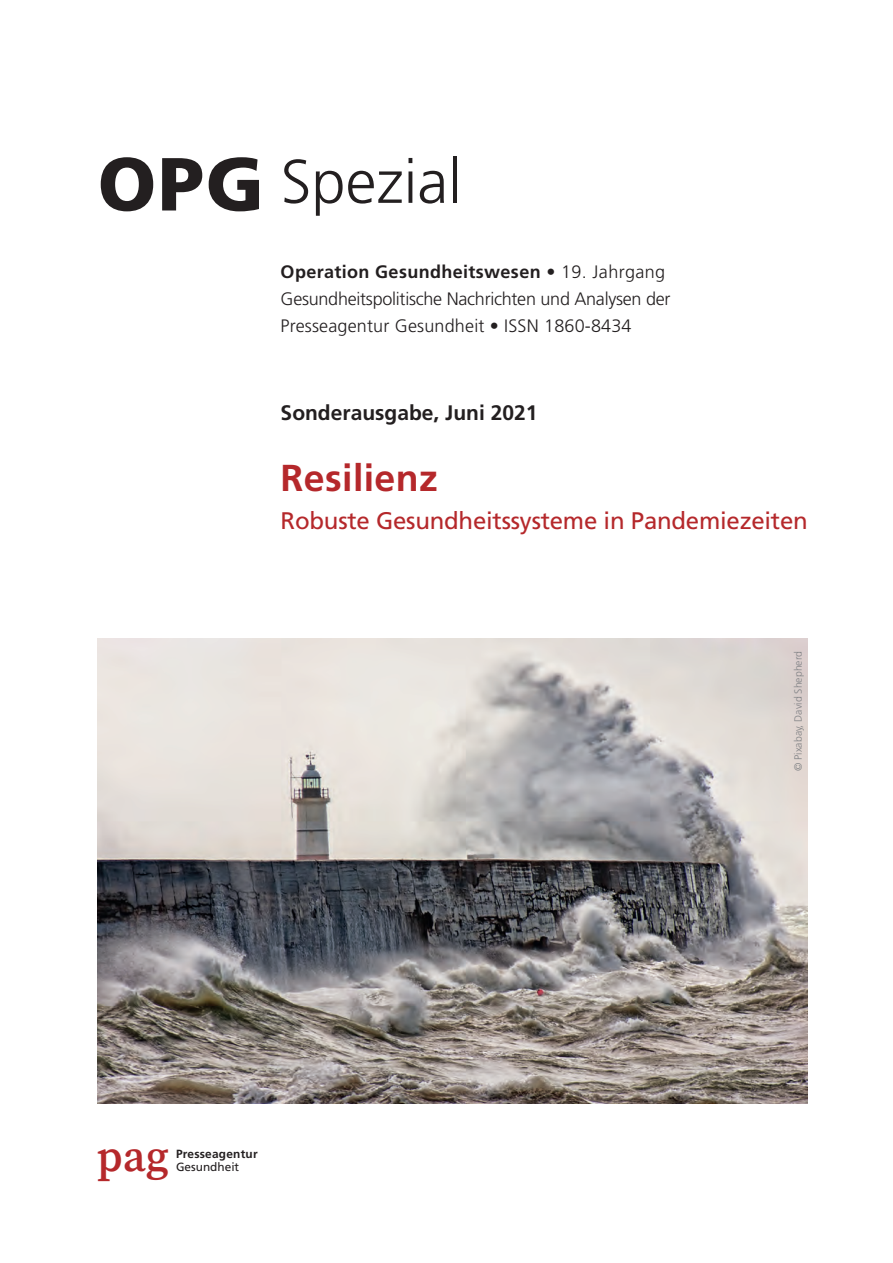
<style>
.page{position:relative;width:893px;height:1263px;background:#fff}
.page>*{position:absolute;margin:0;border:0;box-sizing:border-box;transform-origin:0 0}
.t1{font:900 75px "Frutiger LT Std";color:#231f20}
.t2{font:300 61.5px "Frutiger LT Std";color:#231f20}
.t3{font:600 44.25px "Source Serif Pro";color:#b5282b}
.t4{font:700 37.5px "Frutiger LT Std";letter-spacing:.01em;color:#b5282b}
.t5{font:24px "Frutiger LT Std";letter-spacing:-.01em;color:#b5282b}
.t6{font:700 21px "Frutiger LT Std";color:#231f20}
.t7{font:300 18px/27px "Frutiger LT Std";letter-spacing:-.015em;color:#231f20}
.t8{font:700 11.85px "Frutiger LT Std";letter-spacing:.02em;color:#231f20}
.t9{font:11.85px "Frutiger LT Std";color:#231f20}
.t10{font:300 10.5px "Frutiger LT Std";color:#808285}
.s1{font-weight:700}
</style>
<div class="page">
<img style="left:98px;top:639px;width:709px;height:464px">
<h1 class="t1" style="left:98px;top:139px;width:168px">OPG</h1>
<h2 class="t2" style="left:281px;top:147px;width:183px">Spezial</h2>
<p class="t7" style="left:281px;top:259px;width:391px"><span class="s1">Operation Gesundheitswesen •</span> 19. Jahrgang<br>Gesundheitspolitische Nachrichten und Analysen der<br>Presseagentur Gesundheit • ISSN 1860-8434</p>
<p class="t6" style="left:281px;top:400px;width:258px">Sonderausgabe, Juni 2021</p>
<h3 class="t4" style="left:281px;top:455px;width:159px">Resilienz</h3>
<h3 class="t5" style="left:281px;top:506px;width:529px">Robuste Gesundheitssysteme in Pandemiezeiten</h3>
<p class="t10" style="left:792px;top:771px;width:121px;rotate:-90deg">© Pixabay, David Shepherd</p>
<h3 class="t3" style="left:96px;top:1130px;width:74px">pag</h3>
<p class="t8" style="left:176px;top:1147px;width:83px">Presseagentur</p>
<p class="t9" style="left:176px;top:1160px;width:65px">Gesundheit</p>
</div>
